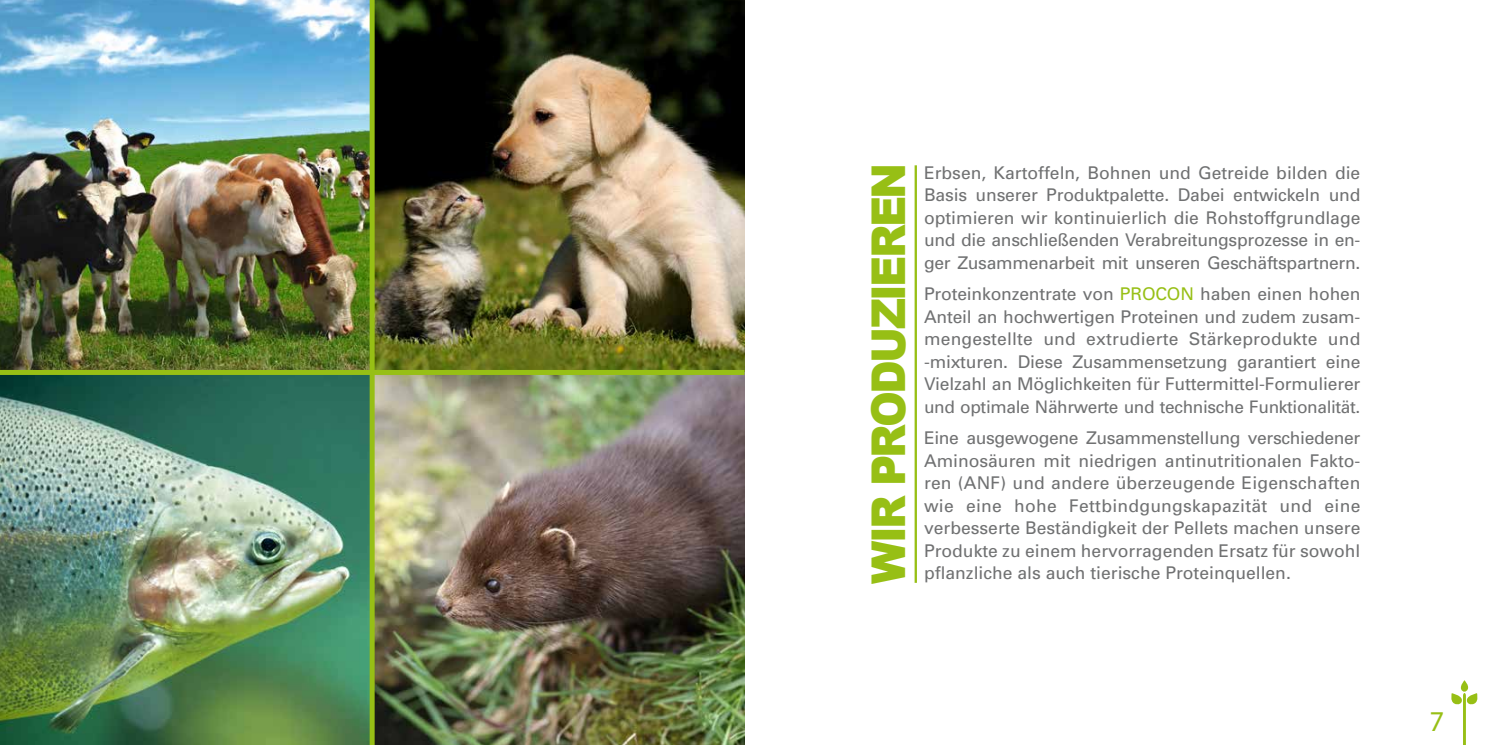
<style>
.page{position:relative;width:1489px;height:745px;background:#fff}
.page>*{position:absolute;margin:0;border:0;box-sizing:border-box;transform-origin:0 0}
.t1{font:900 46.62px "Arial";letter-spacing:-.06em;color:#97bf15;scale:.93 1}
.t2{font:28.75px "Myriad Pro";color:#97bf15}
.t3{font:17.5px/22.5px "Univers";letter-spacing:-.01em;color:#707172;text-align:justify}
.t4{font:17.25px "Univers";letter-spacing:-.02em;color:#707172}
.s1{color:#97bf15}
</style>
<div class="page">
<img style="left:0;top:0;width:744px;height:744px">
<svg style="left:1451px;top:680px;width:27px;height:64px"></svg>
<div style="left:369px;top:0;width:5px;height:744px;background:#97bf15"></div>
<div style="left:0;top:370px;width:744px;height:5px;background:#97bf15"></div>
<hr style="left:914px;top:165px;width:2px;height:417px;background:#97bf15">
<h1 class="t1" style="left:854px;top:583px;width:454px;rotate:-90deg">WIR PRODUZIEREN</h1>
<p class="t3" style="left:924px;top:161px;width:438px">Erbsen, Kartoffeln, Bohnen und Getreide bilden die Basis unserer Produktpalette. Dabei entwickeln und optimieren wir kontinuierlich die Rohstoffgrundlage und die anschließenden Verabreitungsprozesse in en&shy;ger Zusammenarbeit mit unseren Geschäftspartnern.</p>
<p class="t3" style="left:924px;top:283px;width:438px">Proteinkonzentrate von <span class="s1">PROCON</span> haben einen hohen Anteil an hochwertigen Proteinen und zudem zusam&shy;mengestellte und extrudierte Stärkeprodukte und -mixturen. Diese Zusammensetzung garantiert eine Vielzahl an Möglichkeiten für Futtermittel-Formulierer</p>
<p class="t4" style="left:924px;top:396px;width:438px">und optimale Nährwerte und technische Funktionalität.</p>
<p class="t3" style="left:924px;top:426px;width:438px">Eine ausgewogene Zusammenstellung verschiedener Aminosäuren mit niedrigen antinutritionalen Fakto&shy;ren (ANF) und andere überzeugende Eigenschaften wie eine hohe Fettbindgungskapazität und eine verbesserte Beständigkeit der Pellets machen unsere Produkte zu einem hervorragenden Ersatz für sowohl</p>
<p class="t3" style="left:924px;top:561px;width:368px">pflanzliche als auch tierische Proteinquellen.</p>
<h2 class="t2" style="left:1429px;top:703px;width:16px">7</h2>
</div>
